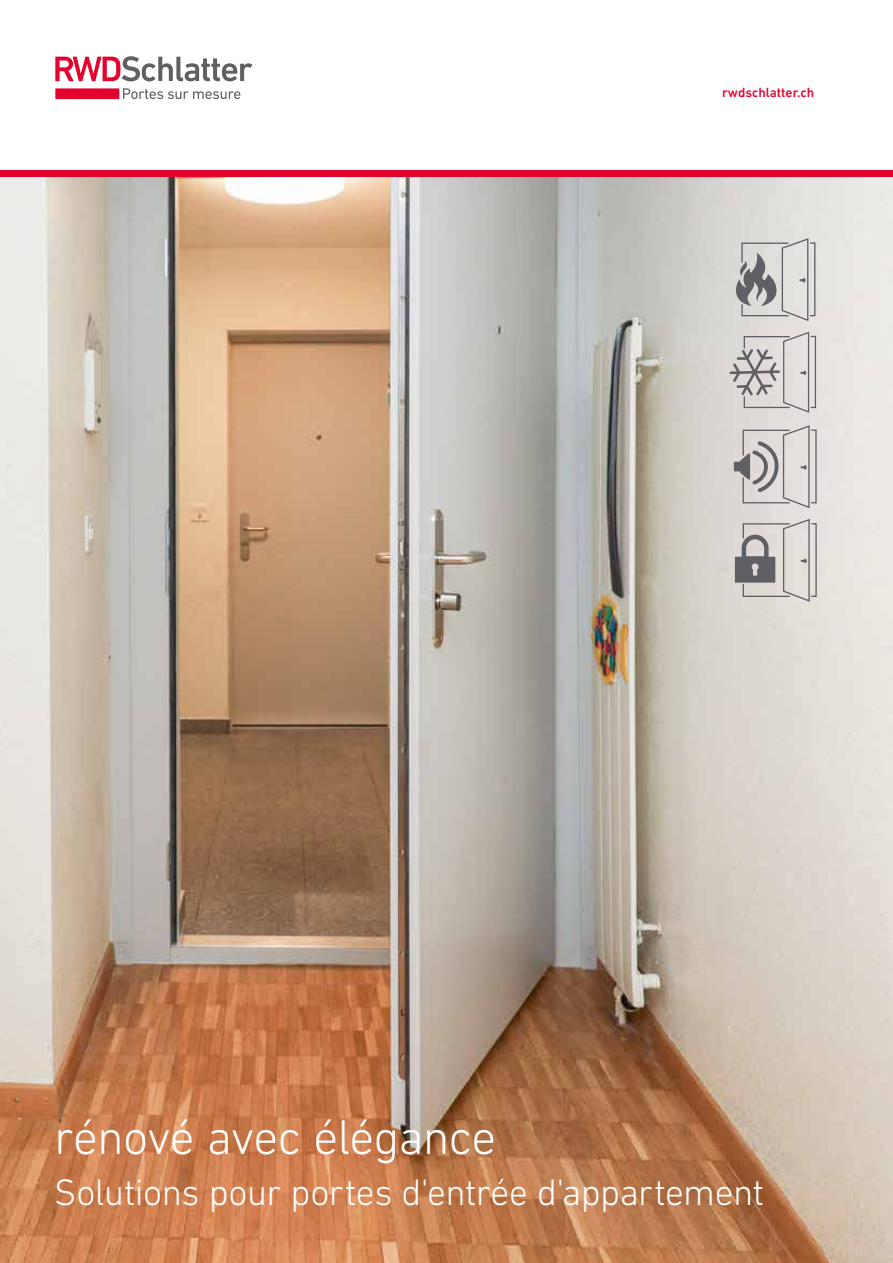
<style>
.page{position:relative;width:893px;height:1263px;background:#fff}
.page>*{position:absolute;margin:0;border:0;box-sizing:border-box;transform-origin:0 0}
.t1{font:300 49.5px "DIN Next LT Pro";letter-spacing:-.02em;color:#fff}
.t2{font:300 37.5px "DIN Next LT Pro";letter-spacing:-.015em;color:#fff}
.t3{font:500 13.5px "DIN Next LT Pro";color:#e4032e}
</style>
<div class="page">
<img style="left:0;top:176px;width:893px;height:1087px">
<div style="left:0;top:170px;width:893px;height:6px;background:#e4032e"></div>
<svg style="left:736px;top:238px;width:79px;height:83px;background:#c1c2bf"></svg>
<svg style="left:729px;top:332px;width:87px;height:81px;background:#ccc8c6"></svg>
<div style="left:734px;top:462px;width:7px;height:9px;background:#606064"></div>
<svg style="left:738px;top:425px;width:79px;height:83px;background:#cac6c4"></svg>
<svg style="left:735px;top:519px;width:82px;height:83px;background:#c0bcb9"></svg>
<svg style="left:55px;top:56px;width:197px;height:25px"></svg>
<svg style="left:123px;top:88px;width:117px;height:11px"></svg>
<div style="left:55px;top:88px;width:64px;height:11px;background:#e4032e"></div>
<p class="t3" style="left:722px;top:85px;width:94px">rwdschlatter.ch</p>
<h1 class="t1" style="left:54px;top:1109px;width:443px">rénové avec élégance</h1>
<p class="t2" style="left:54px;top:1171px;width:711px">Solutions pour portes d'entrée d'appartement</p>
</div>
